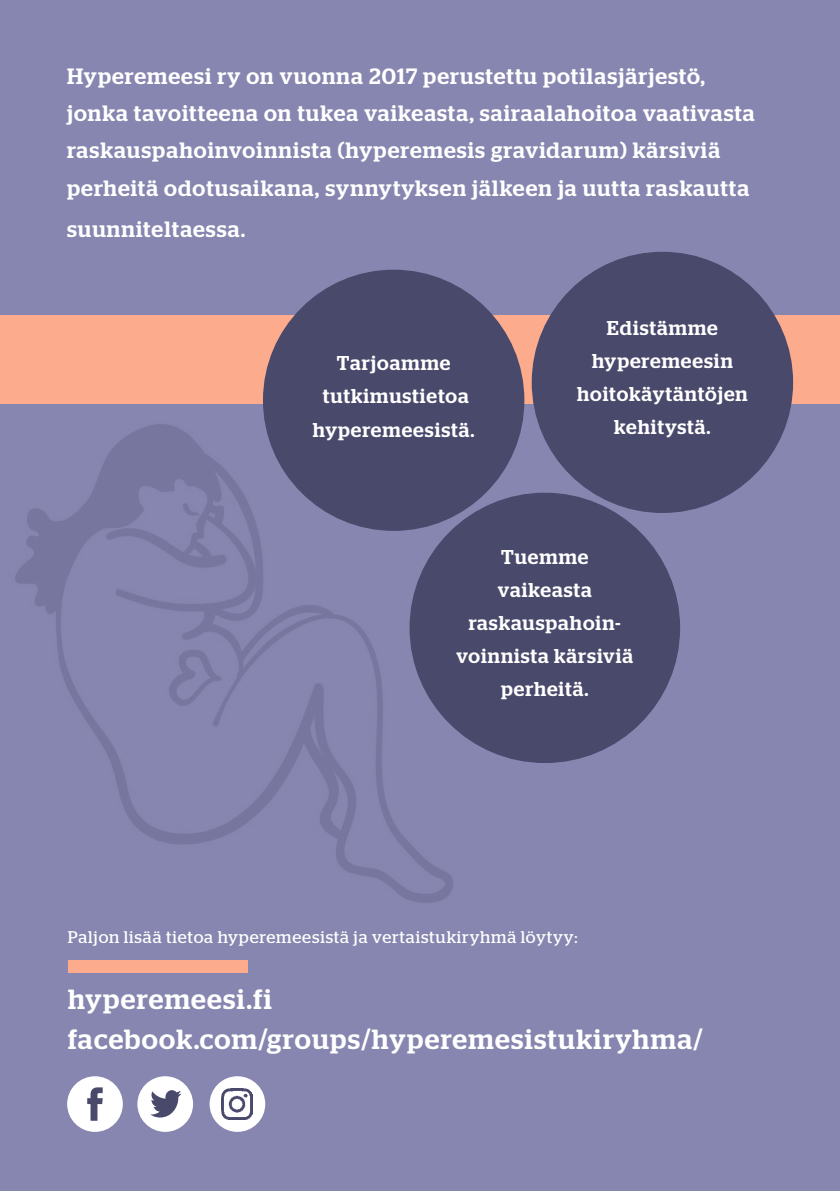
<style>
.page{position:relative;width:840px;height:1191px;background:#fff}
.page>*{position:absolute;margin:0;border:0;box-sizing:border-box;transform-origin:0 0}
.Hyper_leipis1{font:500 27.8px "Stag";letter-spacing:.05em;color:#fff}
.Hyper_leipis1-2{font:500 22.2px/37.2px "Stag";letter-spacing:.05em;color:#fff}
.Hyper_leipis1-3{font:500 20px/33.2px "Stag";letter-spacing:.05em;color:#fff;text-align:center}
.Hyper_leipis1-4{font:16.8px "Stag";letter-spacing:.05em;color:#fff}
</style>
<div class="page">
<div style="left:0;top:0;width:839px;height:1191px;background:#8686b0"></div>
<div style="left:0;top:315px;width:839px;height:88px;background:#fcab8c"></div>
<div style="left:531px;top:252px;width:261px;height:261px;background:#49496c;border-radius:50%"></div>
<div style="left:263px;top:270px;width:261px;height:261px;background:#49496c;border-radius:50%"></div>
<div style="left:409px;top:493px;width:270px;height:270px;background:#49496c;border-radius:50%"></div>
<div style="left:68px;top:960px;width:180px;height:13px;background:#fcab8c"></div>
<div style="left:67px;top:1076px;width:56px;height:55px;background:#fff;border-radius:50%"></div>
<svg style="left:87px;top:1087px;width:16px;height:33px"></svg>
<div style="left:137px;top:1076px;width:56px;height:55px;background:#fff;border-radius:50%"></div>
<svg style="left:150px;top:1090px;width:31px;height:27px"></svg>
<div style="left:209px;top:1076px;width:56px;height:55px;background:#fff;border-radius:50%"></div>
<img style="left:222px;top:1088px;width:31px;height:31px">
<p class="Hyper_leipis1-2" style="left:67px;top:57px;width:688px">Hyperemeesi ry on vuonna 2017 perustettu potilasjärjestö, jonka tavoitteena on tukea vaikeasta, sairaalahoitoa vaativasta raskauspahoinvoinnista (hyperemesis gravidarum) kärsiviä perheitä odotusaikana, synnytyksen jälkeen ja uutta raskautta</p>
<p class="Hyper_leipis1-2" style="left:67px;top:210px;width:179px">suunniteltaessa.</p>
<p class="Hyper_leipis1-3" style="left:312px;top:346px;width:163px">Tarjoamme tutkimustietoa hyperemeesistä.</p>
<p class="Hyper_leipis1-3" style="left:577px;top:311px;width:172px">Edistämme hyperemeesin hoitokäytäntöjen kehitystä.</p>
<p class="Hyper_leipis1-3" style="left:456px;top:540px;width:178px">Tuemme vaikeasta raskauspahoin&shy;voinnista kärsiviä perheitä.</p>
<p class="Hyper_leipis1-4" style="left:68px;top:927px;width:511px">Paljon lisää tietoa hyperemeesistä ja vertaistukiryhmä löytyy:</p>
<p class="Hyper_leipis1" style="left:68px;top:983px;width:205px">hyperemeesi.fi</p>
<p class="Hyper_leipis1" style="left:68px;top:1023px;width:636px">facebook.com/groups/hyperemesistukiryhma/</p>
</div>
